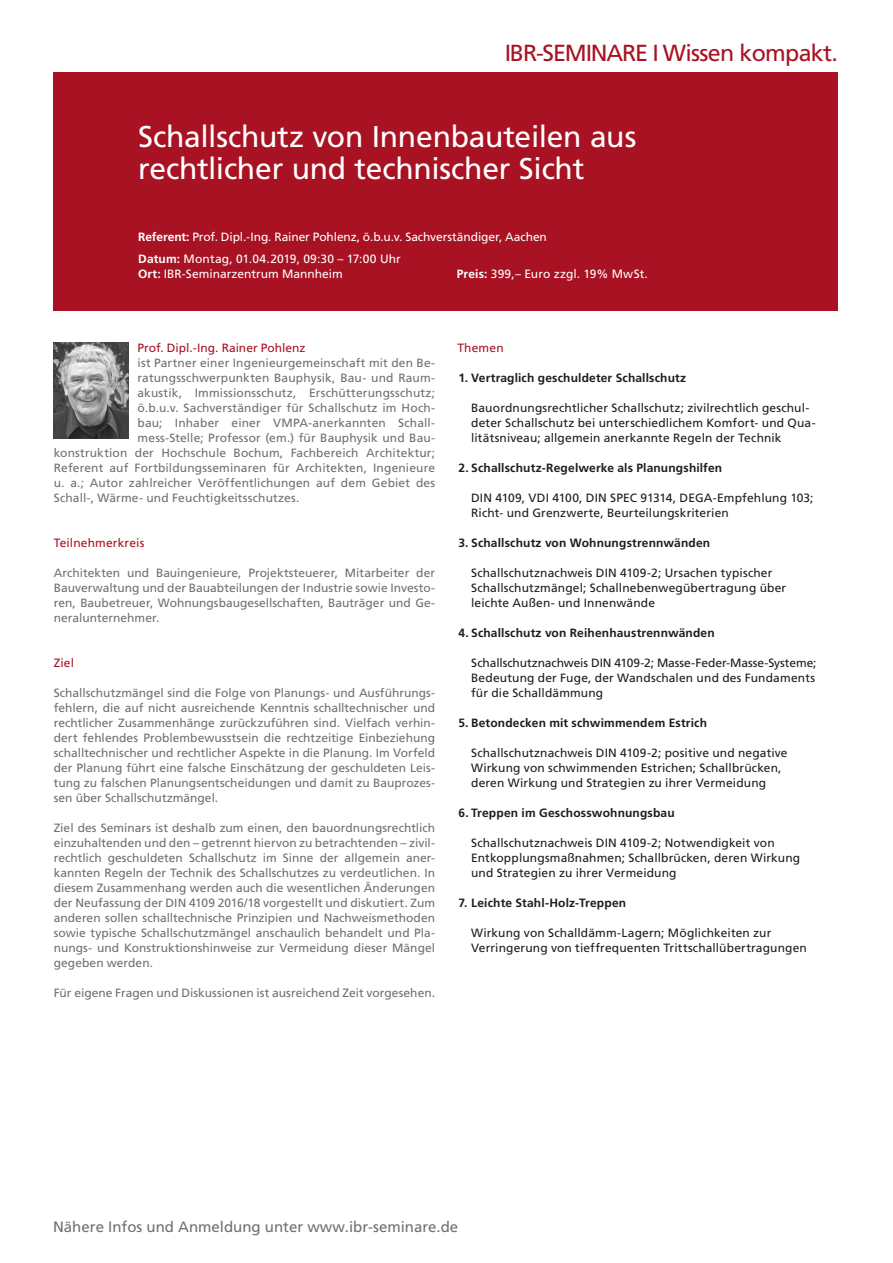
<style>
.page{position:relative;width:893px;height:1263px;background:#fff}
.page>*{position:absolute;margin:0;border:0;box-sizing:border-box;transform-origin:0 0}
.t1{font:30px/31.5px "Frutiger LT";letter-spacing:-.01em;color:#fff}
.t2{font:23.25px "Frutiger";letter-spacing:-.03em;color:#a81222}
.t3{font:15px "Frutiger LT";color:#70706f}
.t4{font:12px/15px "Frutiger LT";letter-spacing:.01em;color:#70706f;text-align:justify}
.t5{font:12px/15px "Frutiger";letter-spacing:.01em;color:#1d1d1b}
.t6{font:700 12px "Frutiger LT";letter-spacing:.015em;color:#1d1d1b}
.t7{font:12px/22.5px "Frutiger LT";color:#fff}
.t8{font:12px "Frutiger LT";letter-spacing:.005em;color:#a81222}
.s1{font-weight:700}
</style>
<div class="page">
<div style="left:54px;top:72px;width:784px;height:238px;background:#a81222"></div>
<img style="left:54px;top:342px;width:74px;height:96px">
<h2 class="t2" style="left:505px;top:39px;width:335px">IBR-SEMINARE I Wissen kompakt.</h2>
<h1 class="t1" style="left:138px;top:121px;width:500px">Schallschutz von Innenbauteilen aus rechtlicher und technischer Sicht</h1>
<p class="t7" style="left:138px;top:225px;width:410px"><span class="s1">Referent:</span> Prof. Dipl.-Ing. Rainer Pohlenz, ö.b.u.v. Sachverständiger, Aachen<br><span class="s1">Datum:</span> Montag, 01.04.2019, 09:30 – 17:00 Uhr</p>
<p class="t7" style="left:138px;top:263px;width:206px"><span class="s1">Ort:</span> IBR-Seminarzentrum Mannheim</p>
<p class="t7" style="left:457px;top:263px;width:193px"><span class="s1">Preis:</span> 399,– Euro zzgl. 19% MwSt.</p>
<p class="t8" style="left:138px;top:340px;width:170px">Prof. Dipl.-Ing. Rainer Pohlenz</p>
<p class="t4" style="left:138px;top:355px;width:299px">ist Partner einer Ingenieurgemeinschaft mit den Be-</p>
<p class="t4" style="left:138px;top:370px;width:299px">ratungsschwerpunkten Bauphysik, Bau- und Raum-</p>
<p class="t4" style="left:138px;top:385px;width:299px">akustik, Immissionsschutz, Erschütterungsschutz;</p>
<p class="t4" style="left:138px;top:400px;width:299px">ö.b.u.v. Sachverständiger für Schallschutz im Hoch-</p>
<p class="t4" style="left:138px;top:415px;width:299px">bau; Inhaber einer VMPA-anerkannten Schall-</p>
<p class="t4" style="left:138px;top:430px;width:299px">mess-Stelle; Professor (em.) für Bauphysik und Bau-</p>
<p class="t4" style="left:54px;top:445px;width:383px">konstruktion der Hochschule Bochum, Fachbereich Architektur;</p>
<p class="t4" style="left:54px;top:460px;width:383px">Referent auf Fortbildungsseminaren für Architekten, Ingenieure</p>
<p class="t4" style="left:54px;top:475px;width:383px">u. a.; Autor zahlreicher Veröffentlichungen auf dem Gebiet des</p>
<p class="t4" style="left:54px;top:490px;width:247px">Schall-, Wärme- und Feuchtigkeitsschutzes.</p>
<p class="t8" style="left:54px;top:535px;width:92px">Teilnehmerkreis</p>
<p class="t4" style="left:54px;top:565px;width:383px">Architekten und Bauingenieure, Projektsteuerer, Mitarbeiter der Bauverwaltung und der Bauabteilungen der Industrie sowie Investo&shy;ren, Baubetreuer, Wohnungsbaugesellschaften, Bauträger und Ge&shy;neralunternehmer.</p>
<p class="t8" style="left:54px;top:655px;width:22px">Ziel</p>
<p class="t4" style="left:54px;top:685px;width:383px">Schallschutzmängel sind die Folge von Planungs- und Ausführungs&shy;fehlern, die auf nicht ausreichende Kenntnis schalltechnischer und rechtlicher Zusammenhänge zurückzuführen sind. Vielfach verhin&shy;dert fehlendes Problembewusstsein die rechtzeitige Einbeziehung schalltechnischer und rechtlicher Aspekte in die Planung. Im Vorfeld der Planung führt eine falsche Einschätzung der geschuldeten Leis&shy;tung zu falschen Planungsentscheidungen und damit zu Bauprozes&shy;sen über Schallschutzmängel.</p>
<p class="t4" style="left:54px;top:820px;width:383px">Ziel des Seminars ist deshalb zum einen, den bauordnungsrechtlich einzuhaltenden und den – getrennt hiervon zu betrachtenden – zivil&shy;rechtlich geschuldeten Schallschutz im Sinne der allgemein aner&shy;kannten Regeln der Technik des Schallschutzes zu verdeutlichen. In diesem Zusammenhang werden auch die wesentlichen Änderungen der Neufassung der DIN 4109 2016/18 vorgestellt und diskutiert. Zum anderen sollen schalltechnische Prinzipien und Nachweismethoden sowie typische Schallschutzmängel anschaulich behandelt und Pla&shy;nungs- und Konstruktionshinweise zur Vermeidung dieser Mängel gegeben werden.</p>
<p class="t4" style="left:54px;top:985px;width:383px">Für eigene Fragen und Diskussionen ist ausreichend Zeit vorgesehen.</p>
<p class="t8" style="left:457px;top:340px;width:48px">Themen</p>
<p class="t6" style="left:458px;top:370px;width:229px">1. Vertraglich geschuldeter Schallschutz</p>
<p class="t5" style="left:471px;top:400px;width:346px">Bauordnungsrechtlicher Schallschutz; zivilrechtlich geschul&shy;deter Schallschutz bei unterschiedlichem Komfort- und Qua&shy;litätsniveau; allgemein anerkannte Regeln der Technik</p>
<p class="t6" style="left:458px;top:460px;width:265px">2. Schallschutz-Regelwerke als Planungshilfen</p>
<p class="t5" style="left:471px;top:490px;width:344px">DIN 4109, VDI 4100, DIN SPEC 91314, DEGA-Empfehlung 103;<br>Richt- und Grenzwerte, Beurteilungskriterien</p>
<p class="t6" style="left:458px;top:535px;width:253px">3. Schallschutz von Wohnungstrennwänden</p>
<p class="t5" style="left:471px;top:565px;width:317px">Schallschutznachweis DIN 4109-2; Ursachen typischer<br>Schallschutzmängel; Schallnebenwegübertragung über leichte Außen- und Innenwände</p>
<p class="t6" style="left:458px;top:625px;width:258px">4. Schallschutz von Reihenhaustrennwänden</p>
<p class="t5" style="left:471px;top:655px;width:347px">Schallschutznachweis DIN 4109-2; Masse-Feder-Masse-Systeme;<br>Bedeutung der Fuge, der Wandschalen und des Fundaments für die Schalldämmung</p>
<p class="t6" style="left:458px;top:715px;width:250px">5. Betondecken mit schwimmendem Estrich</p>
<p class="t5" style="left:471px;top:745px;width:318px">Schallschutznachweis DIN 4109-2; positive und negative<br>Wirkung von schwimmenden Estrichen; Schallbrücken, deren Wirkung und Strategien zu ihrer Vermeidung</p>
<p class="t6" style="left:458px;top:805px;width:218px">6. Treppen im Geschosswohnungsbau</p>
<p class="t5" style="left:471px;top:835px;width:331px">Schallschutznachweis DIN 4109-2; Notwendigkeit von<br>Entkopplungsmaßnahmen; Schallbrücken, deren Wirkung und Strategien zu ihrer Vermeidung</p>
<p class="t6" style="left:458px;top:895px;width:169px">7. Leichte Stahl-Holz-Treppen</p>
<p class="t5" style="left:471px;top:925px;width:337px">Wirkung von Schalldämm-Lagern; Möglichkeiten zur<br>Verringerung von tieffrequenten Trittschallübertragungen</p>
<p class="t3" style="left:53px;top:1218px;width:407px">Nähere Infos und Anmeldung unter www.ibr-seminare.de</p>
</div>
